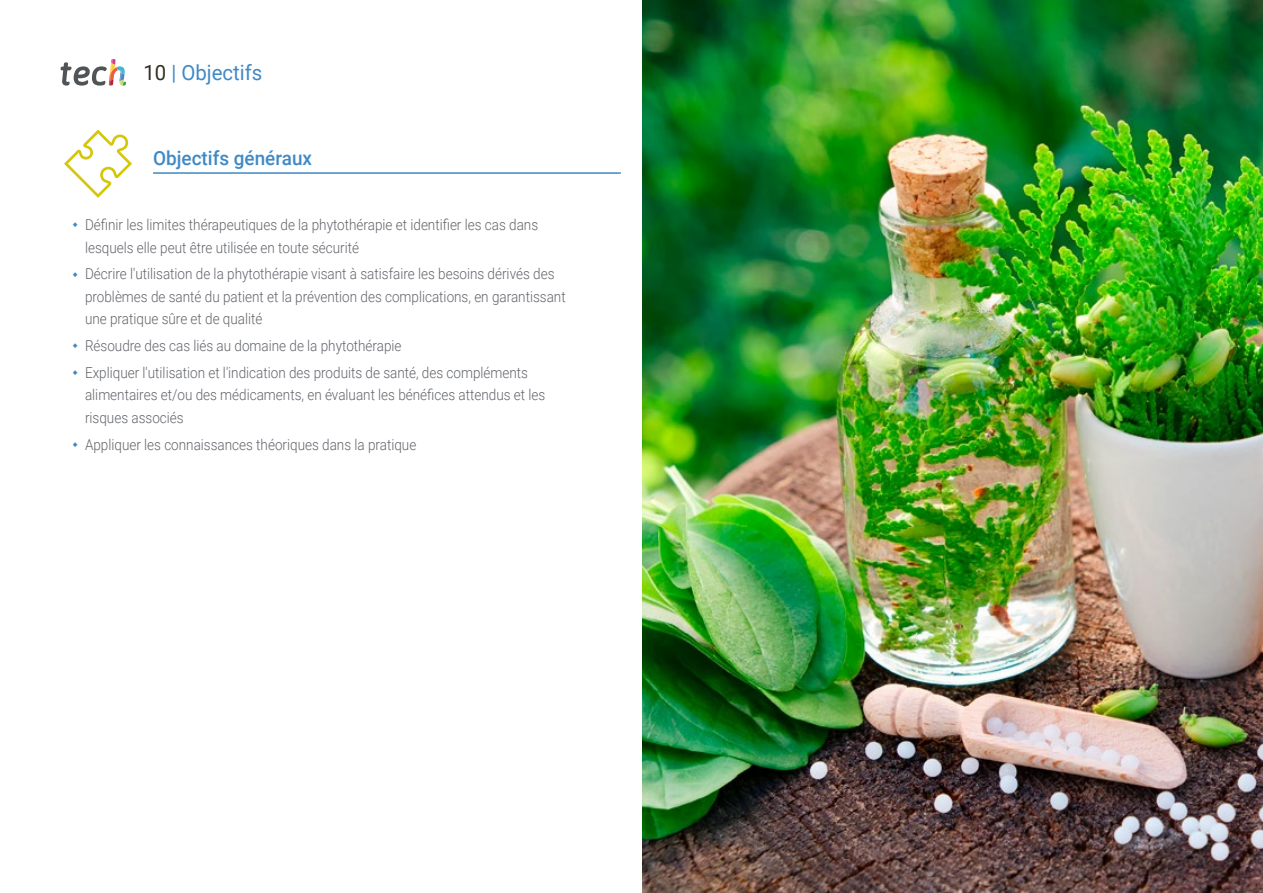
<style>
.page{position:relative;width:1263px;height:893px;background:#fff}
.page>*{position:absolute;margin:0;border:0;box-sizing:border-box;transform-origin:0 0}
.t1{font:21px "Roboto";color:#4089c5}
.t2{font:500 19.5px "Roboto";color:#4089c5}
.t3{font:300 15px/22.5px "Roboto";color:#61646a;scale:.9 1}
.s1{color:#312e20}
</style>
<div class="page">
<img style="left:642px;top:0;width:621px;height:893px">
<hr style="left:153px;top:173px;width:468px;height:1px;background:#4089c5">
<svg style="left:64px;top:130px;width:68px;height:68px"></svg>
<svg style="left:61px;top:59px;width:65px;height:27px"></svg>
<h1 class="t1" style="left:144px;top:57px;width:120px"><span class="s1">10</span> | Objectifs</h1>
<h2 class="t2" style="left:153px;top:144px;width:160px">Objectifs généraux</h2>
<p class="t3" style="left:85px;top:213px;width:505px">Définir les limites thérapeutiques de la phytothérapie et identifier les cas dans lesquels elle peut être utilisée en toute sécurité</p>
<p class="t3" style="left:85px;top:262px;width:536px">Décrire l'utilisation de la phytothérapie visant à satisfaire les besoins dérivés des problèmes de santé du patient et la prévention des complications, en garantissant une pratique sûre et de qualité</p>
<p class="t3" style="left:85px;top:332px;width:494px;line-height:26.7px">Résoudre des cas liés au domaine de la phytothérapie<br>Expliquer l'utilisation et l'indication des produits de santé, des compléments</p>
<p class="t3" style="left:85px;top:383px;width:513px">alimentaires et/ou des médicaments, en évaluant les bénéfices attendus et les risques associés</p>
<p class="t3" style="left:85px;top:432px;width:370px">Appliquer les connaissances théoriques dans la pratique</p>
</div>
